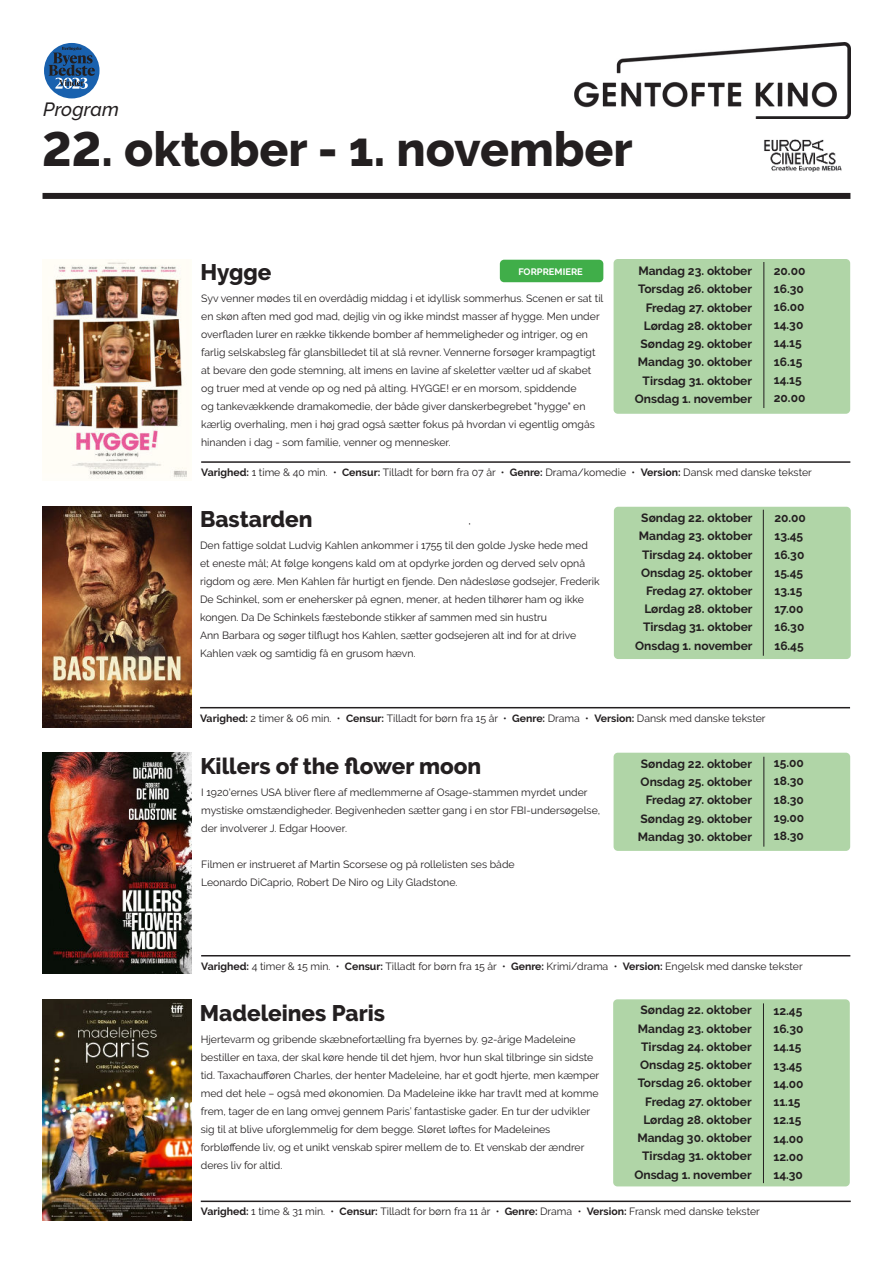
<style>
.page{position:relative;width:893px;height:1263px;background:#fff}
.page>*{position:absolute;margin:0;border:0;box-sizing:border-box;transform-origin:0 0}
.t1{font:800 48px "Raleway";color:#231f20}
.t2{font:800 22.5px "Raleway";color:#231f20}
.t3{font:italic 500 19.05px "Raleway";color:#231f20}
.t4{font:700 12px/18.3px "Raleway";color:#231f20;text-align:right}
.t5{font:10.5px/18px "Raleway";color:#231f20}
.t6{font:700 9.3px "Raleway";color:#fff}
.s1{font-weight:700}
</style>
<div class="page">
<img style="left:574px;top:43px;width:276px;height:76px">
<div style="left:43px;top:193px;width:807px;height:6px;background:#231f20"></div>
<img style="left:764px;top:139px;width:78px;height:33px">
<div style="left:44px;top:43px;width:56px;height:55px;background:#1961ae;border-radius:50%"></div>
<svg style="left:49px;top:47px;width:46px;height:42px"></svg>
<img style="left:42px;top:999px;width:149px;height:221px">
<hr style="left:201px;top:1200px;width:650px;height:2px;background:#231f20">
<div style="left:613px;top:999px;width:237px;height:187px;background:#b0d5a7;border-radius:4px"></div>
<hr style="left:763px;top:1003px;width:1px;height:180px;background:#231f20">
<img style="left:48px;top:259px;width:139px;height:220px">
<hr style="left:201px;top:461px;width:649px;height:2px;background:#231f20">
<div style="left:614px;top:259px;width:236px;height:155px;background:#b0d5a7;border-radius:4px"></div>
<hr style="left:764px;top:262px;width:1px;height:146px;background:#231f20">
<img style="left:43px;top:753px;width:149px;height:221px">
<hr style="left:201px;top:955px;width:649px;height:1px;background:#231f20">
<div style="left:614px;top:753px;width:236px;height:98px;background:#b0d5a7;border-radius:4px"></div>
<hr style="left:764px;top:757px;width:1px;height:90px;background:#231f20">
<div style="left:500px;top:260px;width:103px;height:22px;background:#40ae49;border-radius:4px"></div>
<img style="left:43px;top:506px;width:149px;height:221px">
<hr style="left:200px;top:707px;width:650px;height:1px;background:#231f20">
<div style="left:614px;top:507px;width:237px;height:152px;background:#b0d5a7;border-radius:4px"></div>
<hr style="left:763px;top:510px;width:1px;height:146px;background:#231f20">
<h3 class="t3" style="left:43px;top:103px;width:77px">Program</h3>
<h1 class="t1" style="left:42px;top:122px;width:592px">22. oktober - 1. november</h1>
<h2 class="t2" style="left:200px;top:260px;width:73px">Hygge</h2>
<p class="t4" style="left:635px;top:263px;width:119px">Mandag 23. oktober<br>Torsdag 26. oktober<br>Fredag 27. oktober<br>Lørdag 28. oktober<br>Søndag 29. oktober<br>Mandag 30. oktober<br>Tirsdag 31. oktober<br>Onsdag 1. november</p>
<p class="t4" style="left:774px;top:262px;width:33px;text-align:left">20.00<br>16.30<br>16.00<br>14.30<br>14.15<br>16.15<br>14.15<br>20.00</p>
<p class="t6" style="left:518px;top:268px;width:66px">FORPREMIERE</p>
<p class="t5" style="left:201px;top:291px;width:404px">Syv venner mødes til en overdådig middag i et idyllisk sommerhus. Scenen er sat til en skøn aften med god mad, dejlig vin og ikke mindst masser af hygge. Men under overfladen lurer en række tikkende bomber af hemmeligheder og intriger, og en farlig selskabsleg får glansbilledet til at slå revner. Vennerne forsøger krampagtigt at bevare den gode stemning, alt imens en lavine af skeletter vælter ud af skabet og truer med at vende op og ned på alting. HYGGE! er en morsom, spiddende<br>og tankevækkende dramakomedie, der både giver danskerbegrebet "hygge" en kærlig overhaling, men i høj grad også sætter fokus på hvordan vi egentlig omgås hinanden i dag - som familie, venner og mennesker.</p>
<p class="t5" style="left:201px;top:464px;width:612px"><span class="s1">Varighed:</span> 1 time &amp; 40 min. • <span class="s1">Censur:</span> Tilladt for børn fra 07 år • <span class="s1">Genre:</span> Drama/komedie • <span class="s1">Version:</span> Dansk med danske tekster</p>
<h2 class="t2" style="left:200px;top:506px;width:114px">Bastarden</h2>
<p class="t4" style="left:774px;top:510px;width:33px;text-align:left">20.00<br>13.45<br>16.30<br>15.45<br>13.15<br>17.00<br>16.30<br>16.45</p>
<p class="t4" style="left:635px;top:510px;width:119px">Søndag 22. oktober<br>Mandag 23. oktober<br>Tirsdag 24. oktober<br>Onsdag 25. oktober<br>Fredag 27. oktober<br>Lørdag 28. oktober<br>Tirsdag 31. oktober<br>Onsdag 1. november</p>
<p class="t5" style="left:200px;top:537px;width:401px">Den fattige soldat Ludvig Kahlen ankommer i 1755 til den golde Jyske hede med et eneste mål; At følge kongens kald om at opdyrke jorden og derved selv opnå rigdom og ære. Men Kahlen får hurtigt en fjende. Den nådesløse godsejer, Frederik De Schinkel, som er enehersker på egnen, mener, at heden tilhører ham og ikke kongen. Da De Schinkels fæstebonde stikker af sammen med sin hustru<br>Ann Barbara og søger tilflugt hos Kahlen, sætter godsejeren alt ind for at drive Kahlen væk og samtidig få en grusom hævn.</p>
<p class="t5" style="left:200px;top:711px;width:567px"><span class="s1">Varighed:</span> 2 timer &amp; 06 min. • <span class="s1">Censur:</span> Tilladt for børn fra 15 år • <span class="s1">Genre:</span> Drama • <span class="s1">Version:</span> Dansk med danske tekster</p>
<h2 class="t2" style="left:200px;top:753px;width:283px">Killers of the flower moon</h2>
<p class="t5" style="left:201px;top:783px;width:401px">I 1920'ernes USA bliver flere af medlemmerne af Osage-stammen myrdet under mystiske omstændigheder. Begivenheden sætter gang i en stor FBI-undersøgelse, der involverer J. Edgar Hoover.</p>
<p class="t5" style="left:201px;top:855px;width:315px">Filmen er instrueret af Martin Scorsese og på rollelisten ses både<br>Leonardo DiCaprio, Robert De Niro og Lily Gladstone.</p>
<p class="t4" style="left:638px;top:756px;width:116px">Søndag 22. oktober<br>Onsdag 25. oktober<br>Fredag 27. oktober<br>Søndag 29. oktober<br>Mandag 30. oktober</p>
<p class="t4" style="left:774px;top:755px;width:32px;text-align:justify">15.00<br>18.30<br>18.30<br>19.00<br>18.30</p>
<p class="t5" style="left:201px;top:958px;width:603px"><span class="s1">Varighed:</span> 4 timer &amp; 15 min. • <span class="s1">Censur:</span> Tilladt for børn fra 15 år • <span class="s1">Genre:</span> Krimi/drama • <span class="s1">Version:</span> Engelsk med danske tekster</p>
<h2 class="t2" style="left:200px;top:1000px;width:187px">Madeleines Paris</h2>
<p class="t4" style="left:634px;top:1002px;width:119px">Søndag 22. oktober<br>Mandag 23. oktober<br>Tirsdag 24. oktober<br>Onsdag 25. oktober<br>Torsdag 26. oktober<br>Fredag 27. oktober<br>Lørdag 28. oktober<br>Mandag 30. oktober<br>Tirsdag 31. oktober<br>Onsdag 1. november</p>
<p class="t5" style="left:201px;top:1031px;width:400px">Hjertevarm og gribende skæbnefortælling fra byernes by. 92-årige Madeleine bestiller en taxa, der skal køre hende til det hjem, hvor hun skal tilbringe sin sidste tid. Taxachaufføren Charles, der henter Madeleine, har et godt hjerte, men kæmper med det hele – også med økonomien. Da Madeleine ikke har travlt med at komme frem, tager de en lang omvej gennem Paris’ fantastiske gader. En tur der udvikler sig til at blive uforglemmelig for dem begge. Sløret løftes for Madeleines forbløffende liv, og et unikt venskab spirer mellem de to. Et venskab der ændrer deres liv for altid.</p>
<p class="t5" style="left:201px;top:1203px;width:561px"><span class="s1">Varighed:</span> 1 time &amp; 31 min. • <span class="s1">Censur:</span> Tilladt for børn fra 11 år • <span class="s1">Genre:</span> Drama • <span class="s1">Version:</span> Fransk med danske tekster</p>
<p class="t4" style="left:773px;top:1003px;width:32px;text-align:left">12.45<br>16.30<br>14.15<br>13.45<br>14.00<br>11.15<br>12.15<br>14.00<br>12.00<br>14.30</p>
</div>
